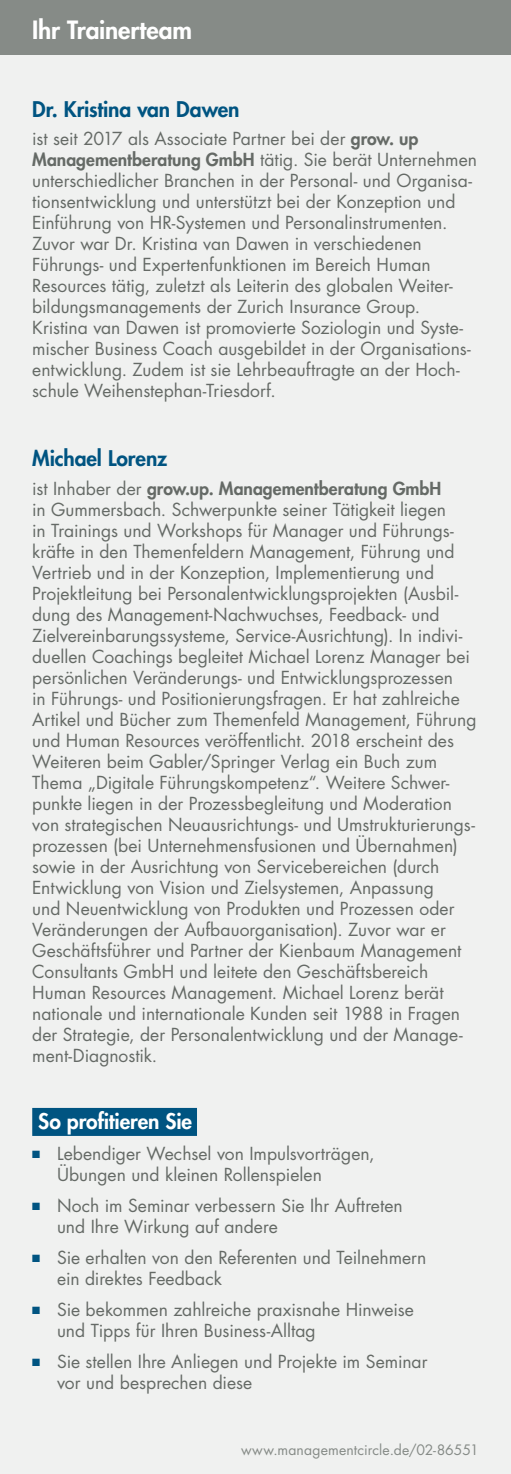
<style>
.page{position:relative;width:511px;height:1474px;background:#fff}
.page>*{position:absolute;margin:0;border:0;box-sizing:border-box;transform-origin:0 0}
.t1{font:800 24.5px "Futura Std";letter-spacing:-.005em;color:#fff}
.t2{font:800 21px "Futura Std";letter-spacing:-.005em;color:#005481}
.t3{font:800 21px "Futura Std";letter-spacing:-.005em;color:#fff}
.t4{font:17.5px/21px "Futura Std";color:#656a66}
.t5{font:14px "Futura Std";letter-spacing:.01em;color:#868b87}
.s1{font-weight:800}
.s2{color:#005481}
</style>
<div class="page">
<div style="left:0;top:36px;width:511px;height:1437px;background:#f0f1f0"></div>
<div style="left:0;top:0;width:511px;height:55px;background:#868b87"></div>
<div style="left:32px;top:1107px;width:165px;height:28px;background:#005481"></div>
<h1 class="t1" style="left:32px;top:14px;width:161px">Ihr Trainerteam</h1>
<p class="t2" style="left:32px;top:95px;width:209px">Dr. Kristina van Dawen</p>
<p class="t4" style="left:32px;top:128px;width:446px">ist seit 2017 als Associate Partner bei der <span class="s1">grow. up Managementberatung GmbH</span> tätig. Sie berät Unternehmen unterschiedlicher Branchen in der Personal- und Organisa&shy;tionsentwicklung und unterstützt bei der Konzeption und Einführung von HR-Systemen und Personalinstrumenten.<br>Zuvor war Dr. Kristina van Dawen in verschiedenen Führungs- und Expertenfunktionen im Bereich Human Resources tätig, zuletzt als Leiterin des globalen Weiter&shy;bildungsmanagements der Zurich Insurance Group.<br>Kristina van Dawen ist promovierte Soziologin und Syste&shy;mischer Business Coach ausgebildet in der Organisations&shy;entwicklung. Zudem ist sie Lehrbeauftragte an der Hoch&shy;schule Weihenstephan-Triesdorf.</p>
<p class="t2" style="left:32px;top:445px;width:137px">Michael Lorenz</p>
<p class="t4" style="left:32px;top:478px;width:446px">ist Inhaber der <span class="s1">grow.up. Managementberatung GmbH<br></span>in Gummersbach. Schwerpunkte seiner Tätigkeit liegen<br>in Trainings und Workshops für Manager und Führungs&shy;kräfte in den Themenfeldern Management, Führung und Vertrieb und in der Konzeption, Implementierung und Projektleitung bei Personalentwicklungsprojekten (Ausbil&shy;dung des Management-Nachwuchses, Feedback- und Zielvereinbarungssysteme, Service-Ausrichtung). In indivi&shy;duellen Coachings begleitet Michael Lorenz Manager bei persönlichen Veränderungs- und Entwicklungsprozessen<br>in Führungs- und Positionierungsfragen. Er hat zahlreiche Artikel und Bücher zum Themenfeld Management, Führung und Human Resources veröffentlicht. 2018 erscheint des Weiteren beim Gabler/Springer Verlag ein Buch zum Thema „Digitale Führungskompetenz“. Weitere Schwer&shy;punkte liegen in der Prozessbegleitung und Moderation von strategischen Neuausrichtungs- und Umstrukturierungs&shy;prozessen (bei Unternehmensfusionen und Übernahmen) sowie in der Ausrichtung von Servicebereichen (durch Entwicklung von Vision und Zielsystemen, Anpassung<br>und Neuentwicklung von Produkten und Prozessen oder Veränderungen der Aufbauorganisation). Zuvor war er Geschäftsführer und Partner der Kienbaum Management Consultants GmbH und leitete den Geschäftsbereich Human Resources Management. Michael Lorenz berät nationale und internationale Kunden seit 1988 in Fragen der Strategie, der Personalentwicklung und der Manage&shy;ment-Diagnostik.</p>
<p class="t3" style="left:38px;top:1108px;width:155px">So profitieren Sie</p>
<p class="t4" style="left:57px;top:1143px;width:319px;text-indent:-25px"><span class="s2">■</span> Lebendiger Wechsel von Impulsvorträgen,<br>Übungen und kleinen Rollenspielen</p>
<p class="t4" style="left:57px;top:1195px;width:347px;text-indent:-25px"><span class="s2">■</span> Noch im Seminar verbessern Sie Ihr Auftreten und Ihre Wirkung auf andere</p>
<p class="t4" style="left:57px;top:1247px;width:371px;text-indent:-25px"><span class="s2">■</span> Sie erhalten von den Referenten und Teilnehmern ein direktes Feedback</p>
<p class="t4" style="left:57px;top:1299px;width:358px;text-indent:-25px"><span class="s2">■</span> Sie bekommen zahlreiche praxisnahe Hinweise und Tipps für Ihren Business-Alltag</p>
<p class="t4" style="left:57px;top:1351px;width:372px;text-indent:-25px"><span class="s2">■</span> Sie stellen Ihre Anliegen und Projekte im Seminar vor und besprechen diese</p>
<p class="t5" style="left:241px;top:1440px;width:239px">www.managementcircle.de/02-86551</p>
</div>
